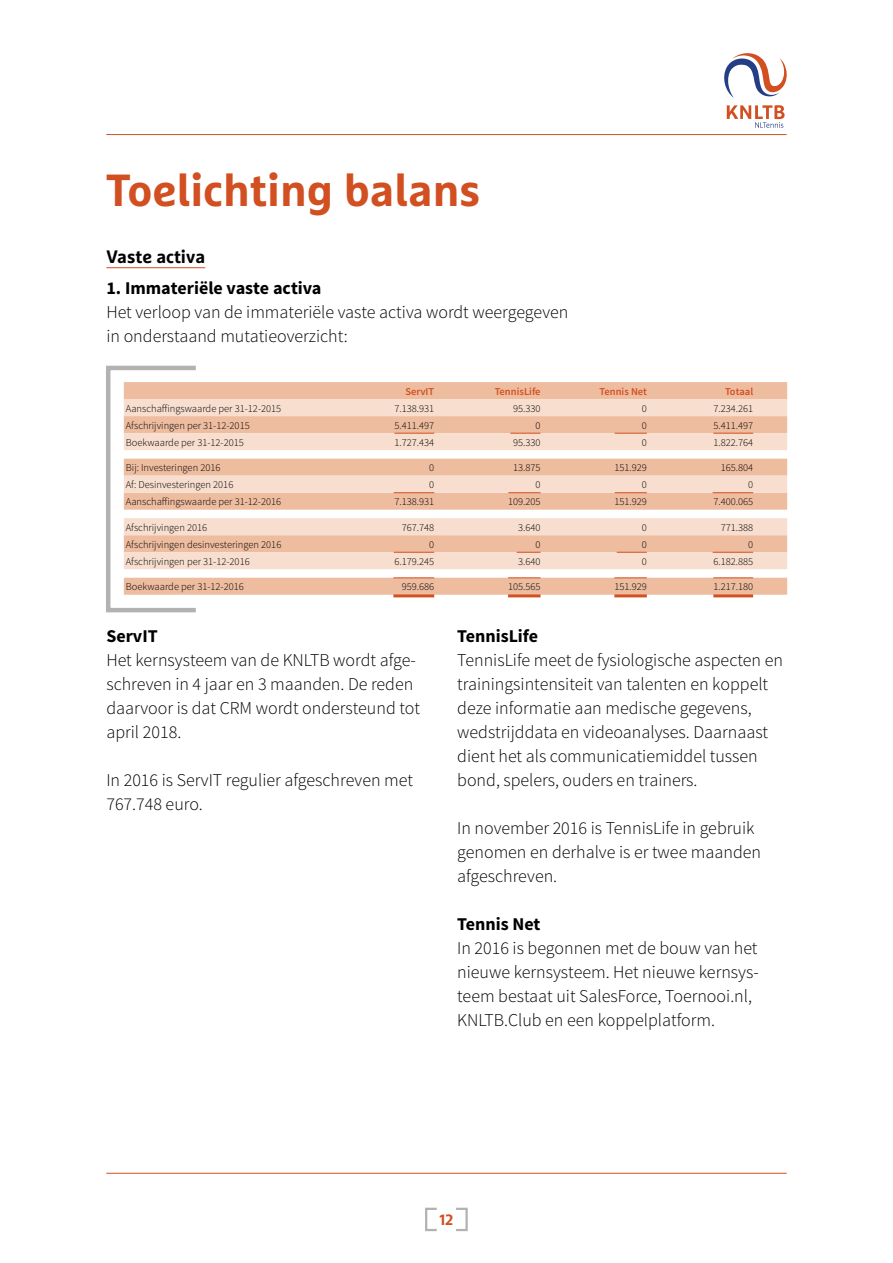
<style>
.page{position:relative;width:893px;height:1263px;background:#fff}
.page>*{position:absolute;margin:0;border:0;box-sizing:border-box;transform-origin:0 0}
.t1{font:700 45px "Marselis Pro";color:#d14f20}
.t2{font:300 18px/24px "Source Sans Pro";color:#000}
.t3{font:700 18px "Source Sans Pro";color:#000}
.t4{font:700 18px "Marselis Pro";color:#000}
.t5{font:700 15px "Marselis Pro";color:#d14f20}
.t6{font:300 10.5px "Source Sans Pro";color:#000}
.t7{font:600 10.5px "Source Sans Pro";color:#d14f20}
</style>
<div class="page">
<svg style="left:727px;top:105px;width:58px;height:23px"></svg>
<svg style="left:724px;top:53px;width:63px;height:45px"></svg>
<div style="left:425px;top:1208px;width:13px;height:23px;border:2px solid #b3b2b2"></div>
<div style="left:455px;top:1208px;width:13px;height:23px;border:2px solid #b3b2b2"></div>
<hr style="left:106px;top:134px;width:681px;height:1px;background:#d14f20">
<hr style="left:106px;top:1173px;width:681px;height:1px;background:#d14f20">
<hr style="left:106px;top:267px;width:99px;height:1px;background:#d14f20">
<div style="left:106px;top:366px;width:92px;height:246px;border:4px solid #b3b2b2"></div>
<svg style="left:124px;top:382px;width:663px;height:213px;fill:#eebc9f"></svg>
<svg style="left:124px;top:399px;width:663px;height:170px;background:#f4d3c0"></svg>
<hr style="left:394px;top:433px;width:40px;height:1px;background:#d14f20">
<hr style="left:510px;top:433px;width:31px;height:1px;background:#d14f20">
<hr style="left:615px;top:433px;width:32px;height:1px;background:#d14f20">
<hr style="left:713px;top:433px;width:40px;height:1px;background:#d14f20">
<hr style="left:394px;top:492px;width:40px;height:1px;background:#d14f20">
<hr style="left:508px;top:492px;width:33px;height:1px;background:#d14f20">
<hr style="left:615px;top:492px;width:32px;height:1px;background:#d14f20">
<hr style="left:713px;top:492px;width:40px;height:1px;background:#d14f20">
<hr style="left:394px;top:552px;width:40px;height:1px;background:#d14f20">
<svg style="left:517px;top:552px;width:24px;height:1px"></svg>
<hr style="left:617px;top:552px;width:30px;height:1px;background:#d14f20">
<hr style="left:713px;top:552px;width:40px;height:1px;background:#d14f20">
<hr style="left:393px;top:577px;width:41px;height:1px;background:#d14f20">
<hr style="left:393px;top:594px;width:41px;height:3px;background:#d14f20">
<hr style="left:508px;top:577px;width:33px;height:1px;background:#d14f20">
<hr style="left:508px;top:594px;width:33px;height:3px;background:#d14f20">
<hr style="left:614px;top:577px;width:33px;height:1px;background:#d14f20">
<hr style="left:614px;top:594px;width:33px;height:3px;background:#d14f20">
<hr style="left:713px;top:577px;width:40px;height:1px;background:#d14f20">
<hr style="left:713px;top:594px;width:40px;height:3px;background:#d14f20">
<h1 class="t1" style="left:106px;top:162px;width:376px">Toelichting balans</h1>
<p class="t4" style="left:106px;top:246px;width:100px">Vaste activa</p>
<p class="t3" style="left:106px;top:276px;width:217px">1. Immateriële vaste activa</p>
<p class="t2" style="left:106px;top:300px;width:463px">Het verloop van de immateriële vaste activa wordt weergegeven in onderstaand mutatieoverzicht:</p>
<p class="t7" style="left:405px;top:384px;width:30px">ServIT</p>
<p class="t7" style="left:495px;top:384px;width:47px">TennisLife</p>
<p class="t7" style="left:600px;top:384px;width:49px">Tennis Net</p>
<p class="t7" style="left:725px;top:384px;width:30px">Totaal</p>
<p class="t6" style="left:126px;top:402px;width:157px">Aanschaffingswaarde per 31-12-2015</p>
<p class="t6" style="left:394px;top:402px;width:41px">7.138.931</p>
<p class="t6" style="left:513px;top:402px;width:29px">95.330</p>
<p class="t6" style="left:642px;top:402px;width:7px">0</p>
<p class="t6" style="left:713px;top:402px;width:41px">7.234.261</p>
<p class="t6" style="left:126px;top:419px;width:125px">Afschrijvingen per 31-12-2015</p>
<p class="t6" style="left:394px;top:419px;width:41px">5.411.497</p>
<p class="t6" style="left:535px;top:419px;width:7px">0</p>
<p class="t6" style="left:642px;top:419px;width:7px">0</p>
<p class="t6" style="left:713px;top:419px;width:41px">5.411.497</p>
<p class="t6" style="left:126px;top:436px;width:119px">Boekwaarde per 31-12-2015</p>
<p class="t6" style="left:394px;top:436px;width:41px">1.727.434</p>
<p class="t6" style="left:513px;top:436px;width:29px">95.330</p>
<p class="t6" style="left:642px;top:436px;width:7px">0</p>
<p class="t6" style="left:713px;top:436px;width:41px">1.822.764</p>
<p class="t6" style="left:126px;top:461px;width:96px">Bij: Investeringen 2016</p>
<p class="t6" style="left:429px;top:461px;width:7px">0</p>
<p class="t6" style="left:513px;top:461px;width:29px">13.875</p>
<p class="t6" style="left:614px;top:461px;width:34px">151.929</p>
<p class="t6" style="left:721px;top:461px;width:34px">165.804</p>
<p class="t6" style="left:126px;top:478px;width:109px">Af: Desinvesteringen 2016</p>
<p class="t6" style="left:429px;top:478px;width:7px">0</p>
<p class="t6" style="left:535px;top:478px;width:7px">0</p>
<p class="t6" style="left:642px;top:478px;width:7px">0</p>
<p class="t6" style="left:748px;top:478px;width:7px">0</p>
<p class="t6" style="left:126px;top:495px;width:157px">Aanschaffingswaarde per 31-12-2016</p>
<p class="t6" style="left:394px;top:495px;width:41px">7.138.931</p>
<p class="t6" style="left:508px;top:495px;width:34px">109.205</p>
<p class="t6" style="left:614px;top:495px;width:34px">151.929</p>
<p class="t6" style="left:713px;top:495px;width:41px">7.400.065</p>
<p class="t6" style="left:126px;top:521px;width:83px">Afschrijvingen 2016</p>
<p class="t6" style="left:402px;top:521px;width:34px">767.748</p>
<p class="t6" style="left:518px;top:521px;width:24px">3.640</p>
<p class="t6" style="left:642px;top:521px;width:7px">0</p>
<p class="t6" style="left:721px;top:521px;width:34px">771.388</p>
<p class="t6" style="left:126px;top:538px;width:157px">Afschrijvingen desinvesteringen 2016</p>
<p class="t6" style="left:429px;top:538px;width:7px">0</p>
<p class="t6" style="left:535px;top:538px;width:7px">0</p>
<p class="t6" style="left:642px;top:538px;width:7px">0</p>
<p class="t6" style="left:748px;top:538px;width:7px">0</p>
<p class="t6" style="left:126px;top:555px;width:125px">Afschrijvingen per 31-12-2016</p>
<p class="t6" style="left:394px;top:555px;width:41px">6.179.245</p>
<p class="t6" style="left:518px;top:555px;width:24px">3.640</p>
<p class="t6" style="left:642px;top:555px;width:7px">0</p>
<p class="t6" style="left:713px;top:555px;width:41px">6.182.885</p>
<p class="t6" style="left:126px;top:580px;width:119px">Boekwaarde per 31-12-2016</p>
<p class="t6" style="left:402px;top:580px;width:34px">959.686</p>
<p class="t6" style="left:508px;top:580px;width:34px">105.565</p>
<p class="t6" style="left:614px;top:580px;width:34px">151.929</p>
<p class="t6" style="left:713px;top:580px;width:41px">1.217.180</p>
<p class="t3" style="left:106px;top:624px;width:53px">ServIT</p>
<p class="t2" style="left:106px;top:648px;width:315px">Het kernsysteem van de KNLTB wordt afge&shy;schreven in 4 jaar en 3 maanden. De reden daarvoor is dat CRM wordt ondersteund tot april 2018.</p>
<p class="t2" style="left:106px;top:768px;width:308px">In 2016 is ServIT regulier afgeschreven met<br>767.748 euro.</p>
<p class="t3" style="left:457px;top:624px;width:83px">TennisLife</p>
<p class="t2" style="left:457px;top:648px;width:327px">TennisLife meet de fysiologische aspecten en trainingsintensiteit van talenten en koppelt deze informatie aan medische gegevens, wedstrijddata en videoanalyses. Daarnaast dient het als communicatiemiddel tussen bond, spelers, ouders en trainers.</p>
<p class="t2" style="left:457px;top:816px;width:305px">In november 2016 is TennisLife in gebruik genomen en derhalve is er twee maanden afgeschreven.</p>
<p class="t3" style="left:457px;top:912px;width:85px">Tennis Net</p>
<p class="t2" style="left:457px;top:936px;width:303px">In 2016 is begonnen met de bouw van het nieuwe kernsysteem. Het nieuwe kernsys&shy;teem bestaat uit SalesForce, Toernooi.nl, KNLTB.Club en een koppelplatform.</p>
<p class="t5" style="left:439px;top:1210px;width:16px">12</p>
</div>
